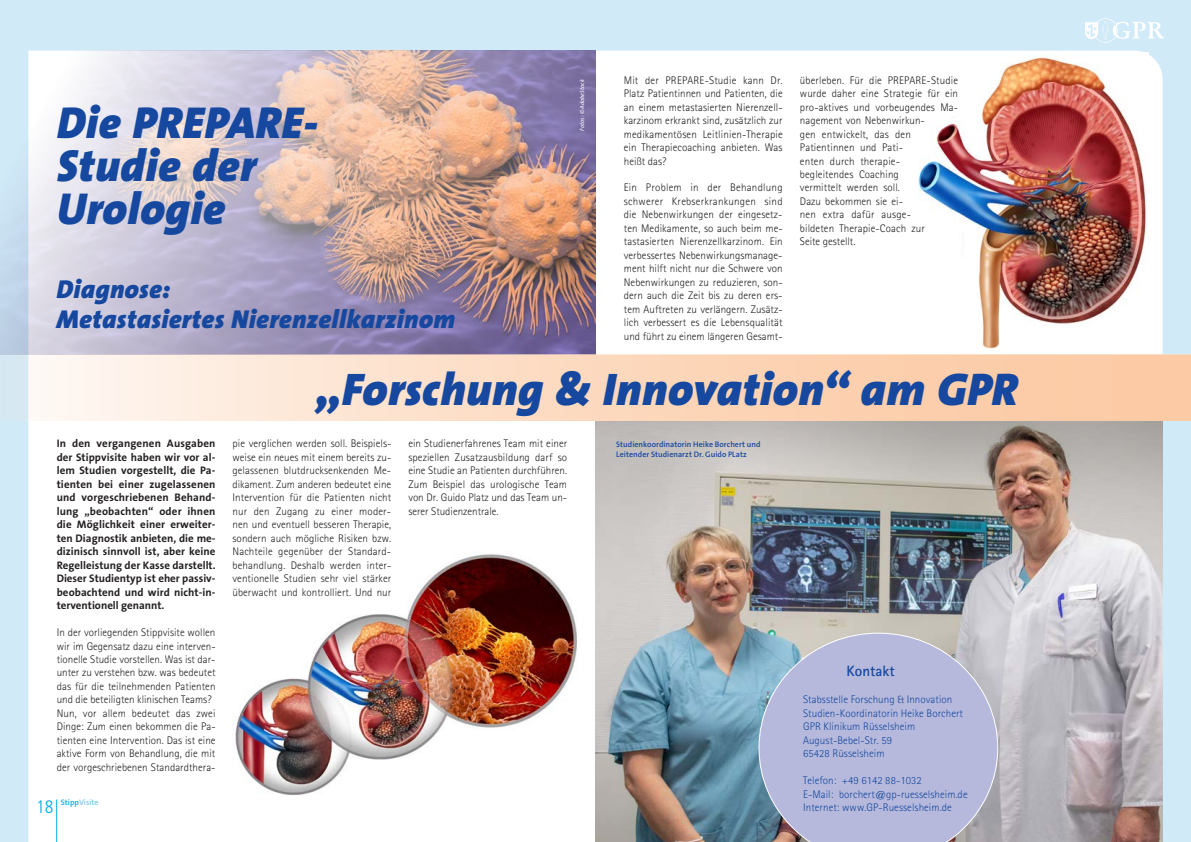
<style>
.page{position:relative;width:1191px;height:842px;background:#d1eaf8}
.page>*{position:absolute;margin:0;border:0;box-sizing:border-box;transform-origin:0 0}
.t1{font:italic 900 46px "The Sans B9";letter-spacing:.01em;color:#15489e}
.t2{font:italic 900 45px/43px "The Sans B9";letter-spacing:.005em;color:#15489e}
.t3{font:italic 900 26px/30px "The Sans B9";letter-spacing:.01em;color:#15489e}
.t4{font:300 condensed 18px "Frutiger LT Std";color:#00abe5}
.t5{font:700 15px "Agfa Rotis Sans Serif";letter-spacing:.005em;color:#15489e}
.t6{font:300 11px/13.5px "Agfa Rotis Sans Serif";letter-spacing:.005em;color:#231f20;text-align:justify}
.t7{font:700 11px/13.5px "The Sans B7";letter-spacing:.005em;color:#231f20;text-align:justify}
.t8{font:300 11px/13.5px "Agfa Rotis Sans Serif";letter-spacing:.005em;color:#15489e}
.t9{font:600 8px/10px "The Sans B6";letter-spacing:.005em;color:#15489e}
.t10{font:600 8px "The Sans B6";color:#78c7ef}
.t11{font:italic 6px "The Sans B5 Plain";letter-spacing:-.01em;color:#fff}
.s1{color:#00abe5}
</style>
<div class="page">
<div style="left:28px;top:51px;width:1134px;height:791px;background:#fff"></div>
<img style="left:0;top:51px;width:595px;height:303px">
<svg style="left:1085px;top:18px;width:79px;height:25px"></svg>
<hr style="left:56px;top:799px;width:1px;height:43px;background:#00abe5">
<svg style="left:0;top:354px;width:1191px;height:67px;background:#fbdbc3"></svg>
<img style="left:595px;top:421px;width:567px;height:421px">
<svg style="left:758px;top:633px;width:240px;height:209px;background:#b1b6d5"></svg>
<img style="left:232px;top:552px;width:349px;height:247px">
<img style="left:885px;top:53px;width:263px;height:298px">
<h2 class="t2" style="left:57px;top:104px;width:263px">Die PREPARE-<br>Studie der<br>Urologie</h2>
<h3 class="t3" style="left:56px;top:275px;width:400px">Diagnose:<br>Metastasiertes Nierenzellkarzinom</h3>
<p class="t11" style="left:579px;top:131px;width:53px;rotate:-90deg">Fotos: © AdobeStock</p>
<p class="t6" style="left:624px;top:73px;width:160px">Mit der PREPARE-Studie kann Dr.<br>Platz Patientinnen und Patienten, die an einem metastasierten Nierenzell&shy;karzinom erkrankt sind, zusätzlich zur medikamentösen Leitlinien-Therapie ein Therapiecoaching anbieten. Was heißt das?</p>
<p class="t6" style="left:624px;top:181px;width:160px">Ein Problem in der Behandlung schwerer Krebserkrankungen sind die Nebenwirkungen der eingesetz&shy;ten Medikamente, so auch beim me&shy;tastasierten Nierenzellkarzinom. Ein verbessertes Nebenwirkungsmanage&shy;ment hilft nicht nur die Schwere von Nebenwirkungen zu reduzieren, son&shy;dern auch die Zeit bis zu deren ers&shy;tem Auftreten zu verlängern. Zusätz&shy;lich verbessert es die Lebensqualität und führt zu einem längeren Gesamt-</p>
<p class="t6" style="left:800px;top:73px;width:160px;text-align:left">überleben. Für die PREPARE-Studie wurde daher eine Strategie für ein pro-aktives und vorbeugendes Ma&shy;nagement von Nebenwirkun-<br>gen entwickelt, das den<br>Patientinnen und Pati-<br>enten durch therapie-<br>begleitendes Coaching<br>vermittelt werden soll.<br>Dazu bekommen sie ei-<br>nen extra dafür ausge-<br>bildeten Therapie-Coach zur<br>Seite gestellt.</p>
<p class="t7" style="left:57px;top:437px;width:160px">In den vergangenen Ausgaben der Stippvisite haben wir vor al&shy;lem Studien vorgestellt, die Pa&shy;tienten bei einer zugelassenen und vorgeschriebenen Behand&shy;lung „beobachten“ oder ihnen die Möglichkeit einer erweiter&shy;ten Diagnostik anbieten, die me&shy;dizinisch sinnvoll ist, aber keine Regelleistung der Kasse darstellt.<br>Dieser Studientyp ist eher passiv&shy;beobachtend und wird nicht-in&shy;terventionell genannt.</p>
<p class="t6" style="left:57px;top:625px;width:160px;text-align:left">In der vorliegenden Stippvisite wollen wir im Gegensatz dazu eine interven&shy;tionelle Studie vorstellen. Was ist dar&shy;unter zu verstehen bzw. was bedeutet das für die teilnehmenden Patienten und die beteiligten klinischen Teams?<br>Nun, vor allem bedeutet das zwei Dinge: Zum einen bekommen die Pa&shy;tienten eine Intervention. Das ist eine aktive Form von Behandlung, die mit der vorgeschriebenen Standardthera-</p>
<h3 class="t4" style="left:36px;top:796px;width:19px">18</h3>
<p class="t10" style="left:61px;top:798px;width:39px"><span class="s1">Stipp</span>Visite</p>
<h1 class="t1" style="left:316px;top:364px;width:703px">„Forschung &amp; Innovation“ am GPR</h1>
<p class="t9" style="left:616px;top:440px;width:146px">Studienkoordinatorin Heike Borchert und<br>Leitender Studienarzt Dr. Guido PLatz</p>
<p class="t6" style="left:408px;top:437px;width:160px">ein Studienerfahrenes Team mit einer speziellen Zusatzausbildung darf so eine Studie an Patienten durchführen.<br>Zum Beispiel das urologische Team von Dr. Guido Platz und das Team un&shy;serer Studienzentrale.</p>
<p class="t6" style="left:232px;top:437px;width:160px">pie verglichen werden soll. Beispiels&shy;weise ein neues mit einem bereits zu&shy;gelassenen blutdrucksenkenden Me&shy;dikament. Zum anderen bedeutet eine Intervention für die Patienten nicht nur den Zugang zu einer moder&shy;nen und eventuell besseren Therapie, sondern auch mögliche Risiken bzw.<br>Nachteile gegenüber der Standard&shy;behandlung. Deshalb werden inter&shy;ventionelle Studien sehr viel stärker überwacht und kontrolliert. Und nur</p>
<h3 class="t5" style="left:846px;top:662px;width:50px">Kontakt</h3>
<p class="t8" style="left:803px;top:693px;width:161px">Stabsstelle Forschung &amp; Innovation<br>Studien-Koordinatorin Heike Borchert<br>GPR Klinikum Rüsselsheim<br>August-Bebel-Str. 59<br>65428 Rüsselsheim</p>
<p class="t8" style="left:803px;top:774px;width:166px">Telefon: +49 6142 88-1032<br>E-Mail: borchert@gp-ruesselsheim.de<br>Internet: www.GP-Ruesselsheim.de</p>
</div>
